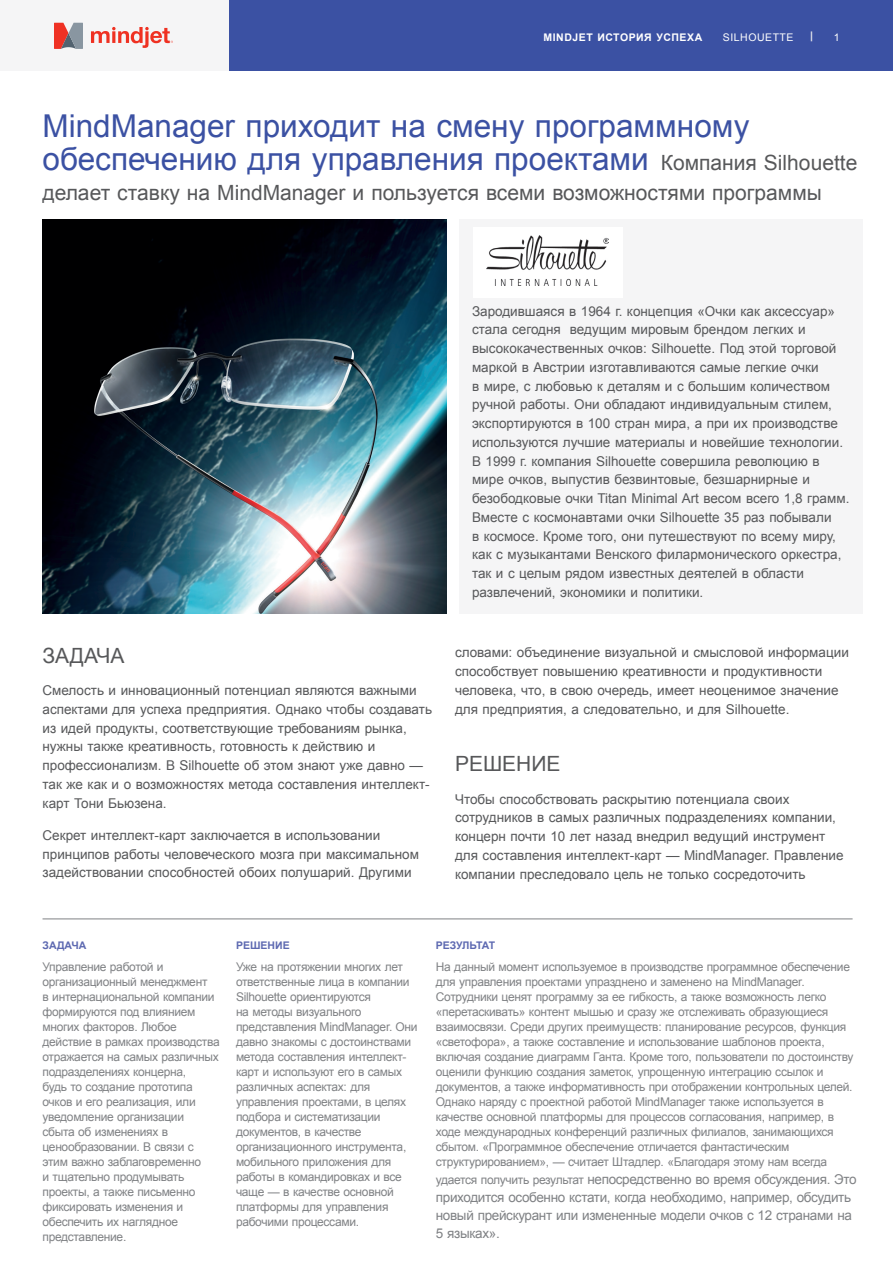
<style>
.page{position:relative;width:893px;height:1263px;background:#fff}
.page>*{position:absolute;margin:0;border:0;box-sizing:border-box;transform-origin:0 0}
.t1{font:31.5px/33px "Arial";color:#3b51a3}
.t2{font:21px "Arial";color:#57585a}
.t3{font:13.5px/18.8px "Arial";color:#57585a}
.t4{font:13.5px/18px "Arial";letter-spacing:-.025em;color:#808285}
.t5{font:12px/15px "Arial";letter-spacing:-.025em;color:#808285}
.t6{font:700 10.5px "Arial";letter-spacing:.05em;color:#fff}
.t7{font:700 10.5px "Arial";color:#5d69b1}
.t8{font:10.5px "Arial";letter-spacing:.05em;color:#fff}
.t9{font:700 10.5px "Arial";letter-spacing:-.04em;color:#5d69b1}
.t10{font:700 10.5px "Arial";color:#ececee}
.s1{font-size:21px;color:#57585a}
.s2{font-size:12px}
</style>
<div class="page">
<div style="left:216px;top:0;width:677px;height:70px;background:#3b51a3"></div>
<div style="left:0;top:0;width:228px;height:70px;background:#f5f5f6"></div>
<svg style="left:54px;top:23px;width:29px;height:26px"></svg>
<svg style="left:91px;top:27px;width:82px;height:21px"></svg>
<div style="left:459px;top:219px;width:404px;height:394px;background:#f5f5f6"></div>
<img style="left:43px;top:219px;width:403px;height:394px">
<hr style="left:43px;top:918px;width:810px;height:1px;background:#808285">
<div style="left:473px;top:227px;width:149px;height:71px;background:#fff"></div>
<img style="left:487px;top:235px;width:121px;height:51px">
<p class="t6" style="left:544px;top:30px;width:160px">MINDJET ИСТОРИЯ УСПЕХА</p>
<p class="t8" style="left:723px;top:30px;width:72px">SILHOUETTE</p>
<p class="t10" style="left:810px;top:28px;width:4px">|</p>
<p class="t8" style="left:834px;top:30px;width:7px">1</p>
<h1 class="t1" style="left:43px;top:110px;width:816px">MindManager приходит на смену программному обеспечению для управления проектами <span class="s1">Компания Silhouette</span></h1>
<h2 class="t2" style="left:43px;top:179px;width:781px">делает ставку на MindManager и пользуется всеми возможностями программы</h2>
<h2 class="t2" style="left:43px;top:642px;width:83px">ЗАДАЧА</h2>
<p class="t3" style="left:43px;top:681px;width:391px">Смелость и инновационный потенциал являются важными аспектами для успеха предприятия. Однако чтобы создавать из идей продукты, соответствующие требованиям рынка, нужны также креативность, готовность к действию и профессионализм. В Silhouette об этом знают уже давно — так же как и о возможностях метода составления интеллект&shy;карт Тони Бьюзена.</p>
<p class="t3" style="left:43px;top:826px;width:378px">Секрет интеллект-карт заключается в использовании принципов работы человеческого мозга при максимальном задействовании способностей обоих полушарий. Другими</p>
<p class="t3" style="left:472px;top:302px;width:379px">Зародившаяся в 1964 г. концепция «Очки как аксессуар» стала сегодня ведущим мировым брендом легких и высококачественных очков: Silhouette. Под этой торговой маркой в Австрии изготавливаются самые легкие очки<br>в мире, с любовью к деталям и с большим количеством ручной работы. Они обладают индивидуальным стилем, экспортируются в 100 стран мира, а при их производстве используются лучшие материалы и новейшие технологии.<br>В 1999 г. компания Silhouette совершила революцию в мире очков, выпустив безвинтовые, безшарнирные и безободковые очки Titan Minimal Art весом всего 1,8 грамм.<br>Вместе с космонавтами очки Silhouette 35 раз побывали<br>в космосе. Кроме того, они путешествуют по всему миру, как с музыкантами Венского филармонического оркестра, так и с целым рядом известных деятелей в области развлечений, экономики и политики.</p>
<p class="t3" style="left:455px;top:643px;width:395px">словами: объединение визуальной и смысловой информации способствует повышению креативности и продуктивности человека, что, в свою очередь, имеет неоценимое значение для предприятия, а следовательно, и для Silhouette.</p>
<h2 class="t2" style="left:455px;top:750px;width:107px">РЕШЕНИЕ</h2>
<p class="t3" style="left:455px;top:790px;width:390px">Чтобы способствовать раскрытию потенциала своих сотрудников в самых различных подразделениях компании, концерн почти 10 лет назад внедрил ведущий инструмент для составления интеллект-карт — MindManager. Правление компании преследовало цель не только сосредоточить</p>
<p class="t7" style="left:43px;top:938px;width:45px">ЗАДАЧА</p>
<p class="t5" style="left:43px;top:959px;width:179px">Управление работой и организационный менеджмент<br>в интернациональной компании формируются под влиянием многих факторов. Любое действие в рамках производства отражается на самых различных подразделениях концерна,<br>будь то создание прототипа очков и его реализация, или уведомление организации<br>сбыта об изменениях в ценообразовании. В связи с этим важно заблаговременно<br>и тщательно продумывать проекты, а также письменно фиксировать изменения и обеспечить их наглядное представление.</p>
<p class="t7" style="left:236px;top:938px;width:55px">РЕШЕНИЕ</p>
<p class="t5" style="left:236px;top:959px;width:183px">Уже на протяжении многих лет ответственные лица в компании<br>Silhouette ориентируются<br>на методы визуального представления MindManager. Они давно знакомы с достоинствами метода составления интеллект&shy;карт и используют его в самых различных аспектах: для управления проектами, в целях подбора и систематизации документов, в качестве организационного инструмента, мобильного приложения для работы в командировках и все чаще — в качестве основной платформы для управления рабочими процессами.</p>
<p class="t9" style="left:436px;top:938px;width:61px">РЕЗУЛЬТАТ</p>
<p class="t5" style="left:436px;top:959px;width:419px">На данный момент используемое в производстве программное обеспечение для управления проектами упразднено и заменено на MindManager.<br>Сотрудники ценят программу за ее гибкость, а также возможность легко «перетаскивать» контент мышью и сразу же отслеживать образующиеся взаимосвязи. Среди других преимуществ: планирование ресурсов, функция «светофора», а также составление и использование шаблонов проекта, включая создание диаграмм Ганта. Кроме того, пользователи по достоинству оценили функцию создания заметок, упрощенную интеграцию ссылок и документов, а также информативность при отображении контрольных целей.<br>Однако наряду с проектной работой MindManager также используется в качестве основной платформы для процессов согласования, например, в ходе международных конференций различных филиалов, занимающихся сбытом. «Программное обеспечение отличается фантастическим структурированием», — считает Штадлер. «Благодаря этому нам всегда</p>
<p class="t4" style="left:436px;top:1170px;width:422px"><span class="s2">удается получить результат</span> непосредственно во время обсуждения. Это приходится особенно кстати, когда необходимо, например, обсудить новый прейскурант или измененные модели очков с 12 странами на 5 языках».</p>
</div>
